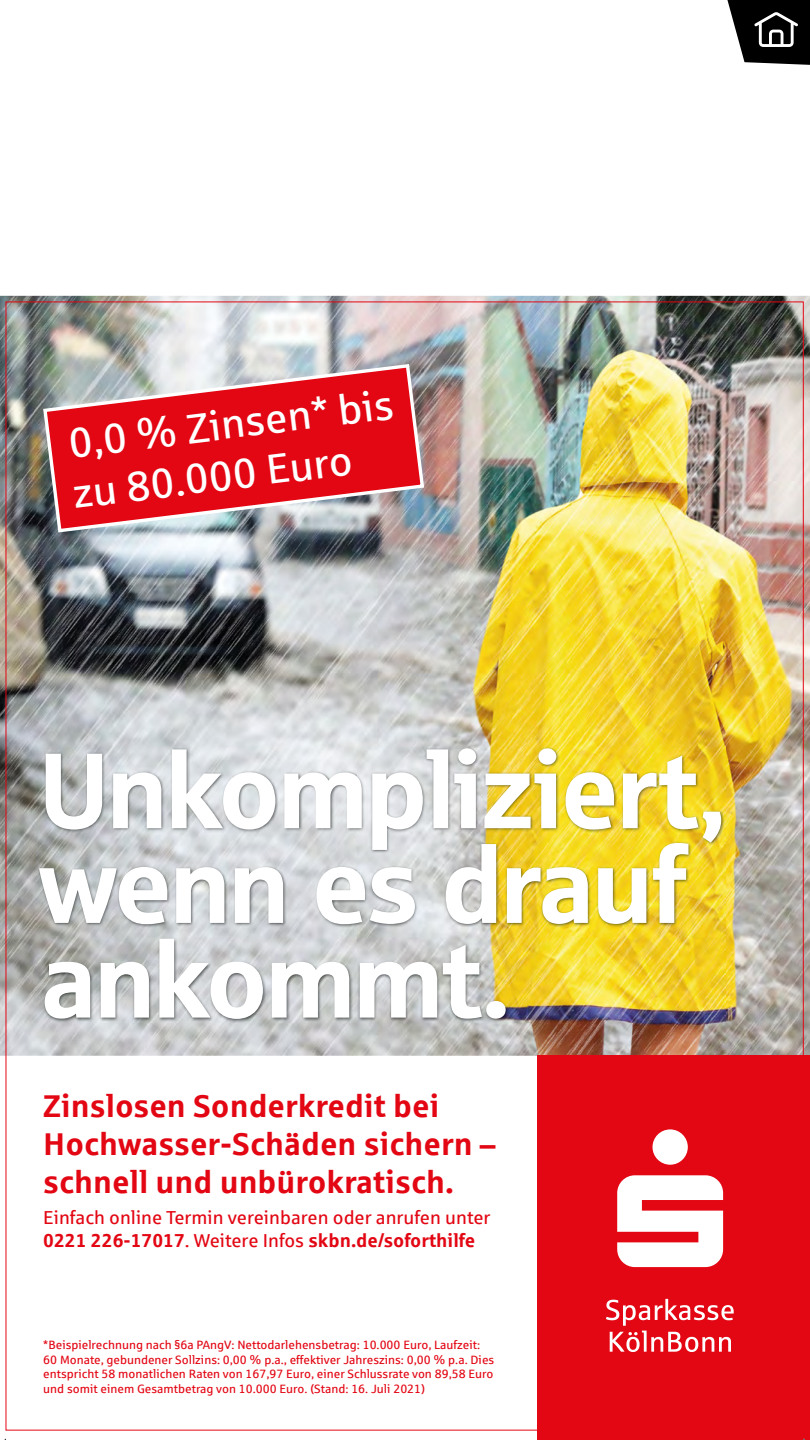
<style>
.page{position:relative;width:810px;height:1440px;background:#fff}
.page>*{position:absolute;margin:0;border:0;box-sizing:border-box;transform-origin:0 0}
.t1{font:107.32px/94.7px "Sparkasse Head";color:#fff}
.t2{font:41.85px/50.2px "Sparkasse Rg";color:#fff}
.t3{font:700 31.5px/37.8px "Sparkasse Rg";color:#e30613}
.t4{font:18.75px/22.6px "Sparkasse Rg";color:#e30613}
.t5{font:12.08px/14.5px "Sparkasse Rg";color:#e30613}
.s1{font-weight:700}
</style>
<div class="page">
<svg style="left:727px;top:0;width:83px;height:65px"></svg>
<img style="left:0;top:296px;width:810px;height:760px">
<div style="left:538px;top:1056px;width:272px;height:384px;background:#e30613"></div>
<svg style="left:617px;top:1129px;width:106px;height:138px"></svg>
<svg style="left:606px;top:1299px;width:128px;height:53px"></svg>
<img style="left:37px;top:746px;width:688px;height:277px">
<svg style="left:41px;top:362px;width:385px;height:172px;background:#d2454f"></svg>
<svg style="left:0;top:296px;width:6px;height:6px"></svg>
<svg style="left:803px;top:296px;width:7px;height:6px"></svg>
<h2 class="t2" style="left:64px;top:418px;width:330px;rotate:-7deg">0,0 % Zinsen* bis zu 80.000 Euro</h2>
<h1 class="t1" style="left:38px;top:739px;width:688px">Unkompliziert, wenn es drauf ankommt.</h1>
<h3 class="t3" style="left:43px;top:1086px;width:454px">Zinslosen Sonderkredit bei<br>Hochwasser-Schäden sichern – schnell und unbürokratisch.</h3>
<h3 class="t4" style="left:43px;top:1206px;width:449px">Einfach online Termin vereinbaren oder anrufen unter<br><span class="s1">0221 226-17017</span>. Weitere Infos <span class="s1">skbn.de/soforthilfe</span></h3>
<p class="t5" style="left:43px;top:1338px;width:452px">*Beispielrechnung nach §6a PAngV: Nettodarlehensbetrag: 10.000 Euro, Laufzeit:<br>60 Monate, gebundener Sollzins: 0,00 % p.a., effektiver Jahreszins: 0,00 % p.a. Dies entspricht 58 monatlichen Raten von 167,97 Euro, einer Schlussrate von 89,58 Euro und somit einem Gesamtbetrag von 10.000 Euro. (Stand: 16. Juli 2021)</p>
</div>
